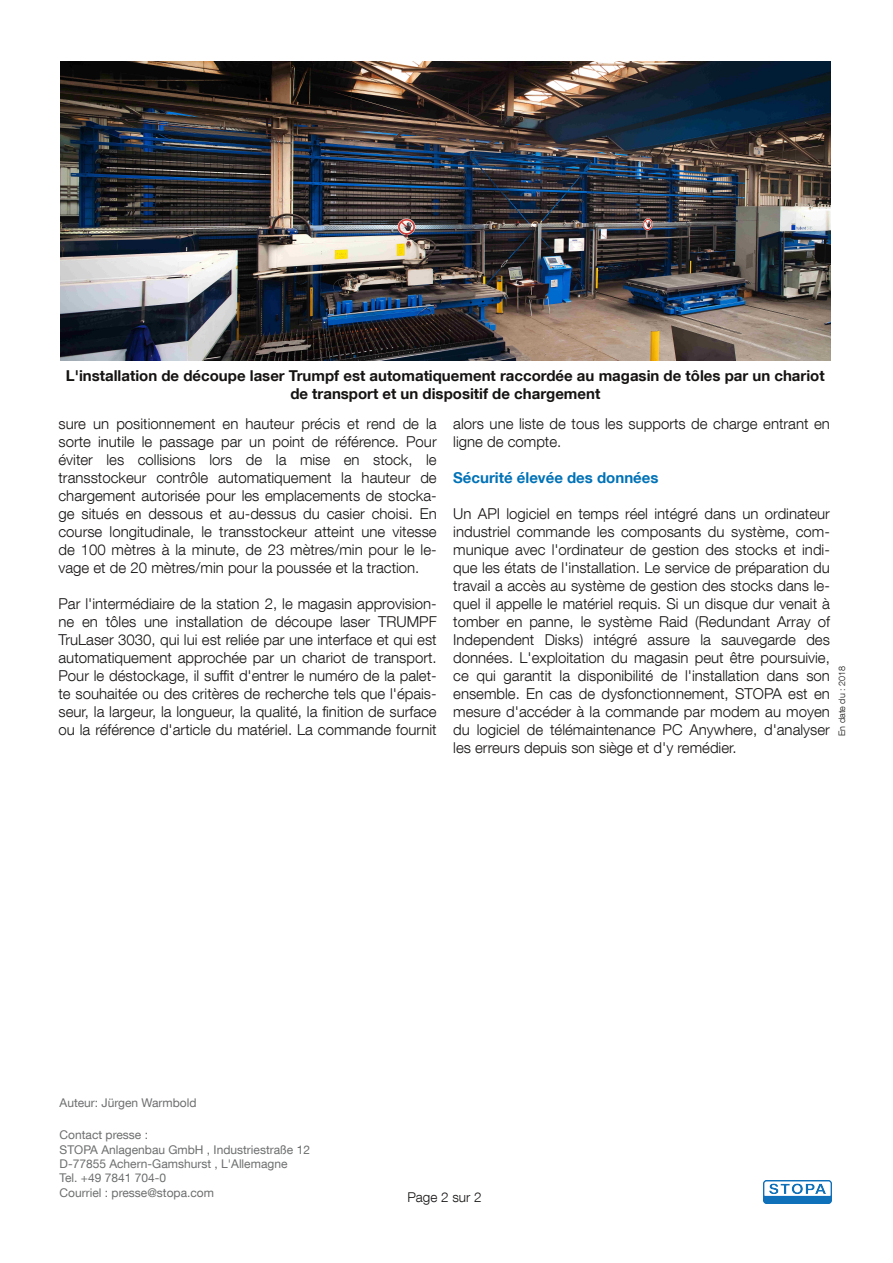
<style>
.page{position:relative;width:893px;height:1263px;background:#fff}
.page>*{position:absolute;margin:0;border:0;box-sizing:border-box;transform-origin:0 0}
.t1{font:300 15px/18px "Helvetica Neue LT Com";color:#161413;text-align:justify}
.t2{font:700 15px/18px "Helvetica Neue LT Com";color:#161413;text-align:center}
.t3{font:700 15px "Helvetica Neue LT Com";color:#0072b7}
.t4{font:300 13.5px "Helvetica Neue LT Com";color:#161413}
.t5{font:12px/14.4px "Helvetica Neue LT Com";color:#6d6e6f}
.t6{font:300 9px "Helvetica Neue LT Com";color:#161413}
</style>
<div class="page">
<img style="left:60px;top:61px;width:771px;height:299px">
<img style="left:764px;top:1180px;width:68px;height:23px">
<p class="t2" style="left:66px;top:369px;width:760px">L'installation de découpe laser Trumpf est automatiquement raccordée au magasin de tôles par un chariot de transport et un dispositif de chargement</p>
<p class="t1" style="left:58px;top:417px;width:380px">sure un positionnement en hauteur précis et rend de la sorte inutile le passage par un point de référence. Pour éviter les collisions lors de la mise en stock, le transstockeur contrôle automatiquement la hauteur de chargement autorisée pour les emplacements de stocka&shy;ge situés en dessous et au-dessus du casier choisi. En course longitudinale, le transstockeur atteint une vitesse de 100 mètres à la minute, de 23 mètres/min pour le le&shy;vage et de 20 mètres/min pour la poussée et la traction.</p>
<p class="t1" style="left:58px;top:597px;width:380px">Par l'intermédiaire de la station 2, le magasin approvision&shy;ne en tôles une installation de découpe laser TRUMPF TruLaser 3030, qui lui est reliée par une interface et qui est automatiquement approchée par un chariot de transport.<br>Pour le déstockage, il suffit d'entrer le numéro de la palet&shy;te souhaitée ou des critères de recherche tels que l'épais&shy;seur, la largeur, la longueur, la qualité, la finition de surface ou la référence d'article du matériel. La commande fournit</p>
<p class="t1" style="left:453px;top:417px;width:378px">alors une liste de tous les supports de charge entrant en ligne de compte.</p>
<p class="t3" style="left:453px;top:472px;width:207px">Sécurité élevée des données</p>
<p class="t1" style="left:453px;top:507px;width:378px">Un API logiciel en temps réel intégré dans un ordinateur industriel commande les composants du système, com&shy;munique avec l'ordinateur de gestion des stocks et indi&shy;que les états de l'installation. Le service de préparation du travail a accès au système de gestion des stocks dans le&shy;quel il appelle le matériel requis. Si un disque dur venait à tomber en panne, le système Raid (Redundant Array of Independent Disks) intégré assure la sauvegarde des données. L'exploitation du magasin peut être poursuivie, ce qui garantit la disponibilité de l'installation dans son ensemble. En cas de dysfonctionnement, STOPA est en mesure d'accéder à la commande par modem au moyen du logiciel de télémaintenance PC Anywhere, d'analyser les erreurs depuis son siège et d'y remédier.</p>
<p class="t6" style="left:839px;top:736px;width:71px;rotate:-90deg">En date du : 2018</p>
<p class="t5" style="left:60px;top:1097px;width:139px">Auteur: Jürgen Warmbold</p>
<p class="t5" style="left:60px;top:1129px;width:252px">Contact presse :<br>STOPA Anlagenbau GmbH , Industriestraße 12<br>D-77855 Achern-Gamshurst , L'Allemagne<br>Tel. +49 7841 704-0<br>Courriel : presse@stopa.com</p>
<p class="t4" style="left:407px;top:1193px;width:76px">Page 2 sur 2</p>
</div>
